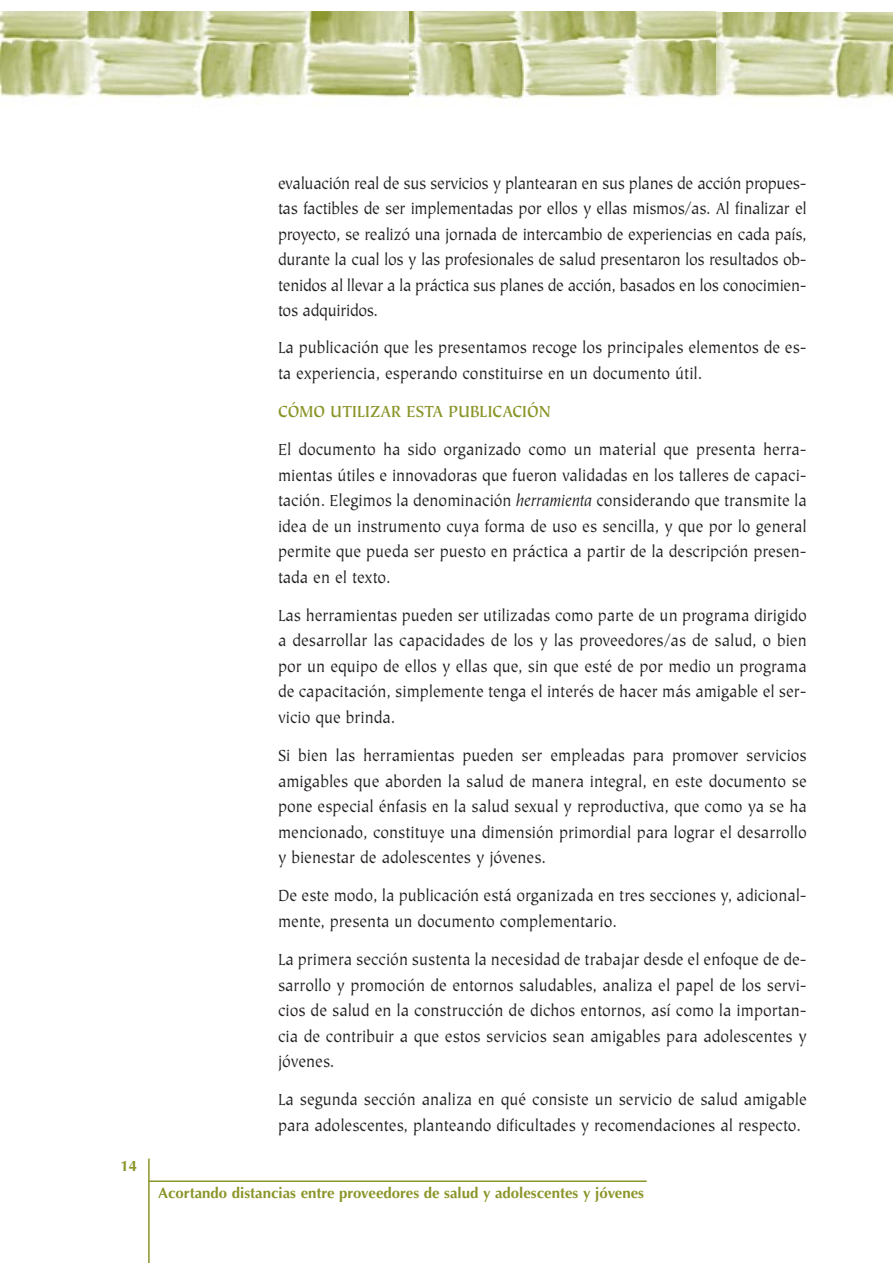
<style>
.page{position:relative;width:893px;height:1263px;background:#fff}
.page>*{position:absolute;margin:0;border:0;box-sizing:border-box;transform-origin:0 0}
.t1{font:18px/25.5px "Tiepolo";color:#231f20;text-align:justify;scale:.9 1}
.t2{font:700 18px "Tiepolo";color:#8b9528;scale:.9 1}
.t3{font:700 15px "Optima";color:#8b9528}
.s1{font-style:italic}
</style>
<div class="page">
<hr style="left:148px;top:1159px;width:2px;height:104px;background:#8b9528">
<hr style="left:149px;top:1180px;width:497px;height:2px;background:#8b9528">
<img style="left:1px;top:11px;width:408px;height:90px">
<img style="left:715px;top:12px;width:177px;height:88px">
<img style="left:409px;top:11px;width:306px;height:89px">
<p class="t3" style="left:121px;top:1160px;width:18px">14</p>
<p class="t1" style="left:278px;top:172px;width:589px">evaluación real de sus servicios y plantearan en sus planes de acción propues&shy;tas factibles de ser implementadas por ellos y ellas mismos/as. Al finalizar el proyecto, se realizó una jornada de intercambio de experiencias en cada país, durante la cual los y las profesionales de salud presentaron los resultados ob&shy;tenidos al llevar a la práctica sus planes de acción, basados en los conocimien&shy;tos adquiridos.</p>
<p class="t1" style="left:278px;top:336px;width:589px">La publicación que les presentamos recoge los principales elementos de es&shy;ta experiencia, esperando constituirse en un documento útil.</p>
<p class="t2" style="left:278px;top:404px;width:304px">CÓMO UTILIZAR ESTA PUBLICACIÓN</p>
<p class="t1" style="left:278px;top:438px;width:589px">El documento ha sido organizado como un material que presenta herra&shy;mientas útiles e innovadoras que fueron validadas en los talleres de capaci&shy;tación. Elegimos la denominación <span class="s1">herramienta</span> considerando que transmite la idea de un instrumento cuya forma de uso es sencilla, y que por lo general permite que pueda ser puesto en práctica a partir de la descripción presen&shy;tada en el texto.</p>
<p class="t1" style="left:278px;top:604px;width:589px">Las herramientas pueden ser utilizadas como parte de un programa dirigido a desarrollar las capacidades de los y las proveedores/as de salud, o bien por un equipo de ellos y ellas que, sin que esté de por medio un programa de capacitación, simplemente tenga el interés de hacer más amigable el ser&shy;vicio que brinda.</p>
<p class="t1" style="left:278px;top:744px;width:589px">Si bien las herramientas pueden ser empleadas para promover servicios amigables que aborden la salud de manera integral, en este documento se pone especial énfasis en la salud sexual y reproductiva, que como ya se ha mencionado, constituye una dimensión primordial para lograr el desarrollo y bienestar de adolescentes y jóvenes.</p>
<p class="t1" style="left:278px;top:884px;width:589px">De este modo, la publicación está organizada en tres secciones y, adicional&shy;mente, presenta un documento complementario.</p>
<p class="t1" style="left:278px;top:948px;width:589px">La primera sección sustenta la necesidad de trabajar desde el enfoque de de&shy;sarrollo y promoción de entornos saludables, analiza el papel de los servi&shy;cios de salud en la construcción de dichos entornos, así como la importan&shy;cia de contribuir a que estos servicios sean amigables para adolescentes y jóvenes.</p>
<p class="t1" style="left:278px;top:1088px;width:589px">La segunda sección analiza en qué consiste un servicio de salud amigable para adolescentes, planteando dificultades y recomendaciones al respecto.</p>
<p class="t3" style="left:158px;top:1187px;width:487px">Acortando distancias entre proveedores de salud y adolescentes y jóvenes</p>
</div>
